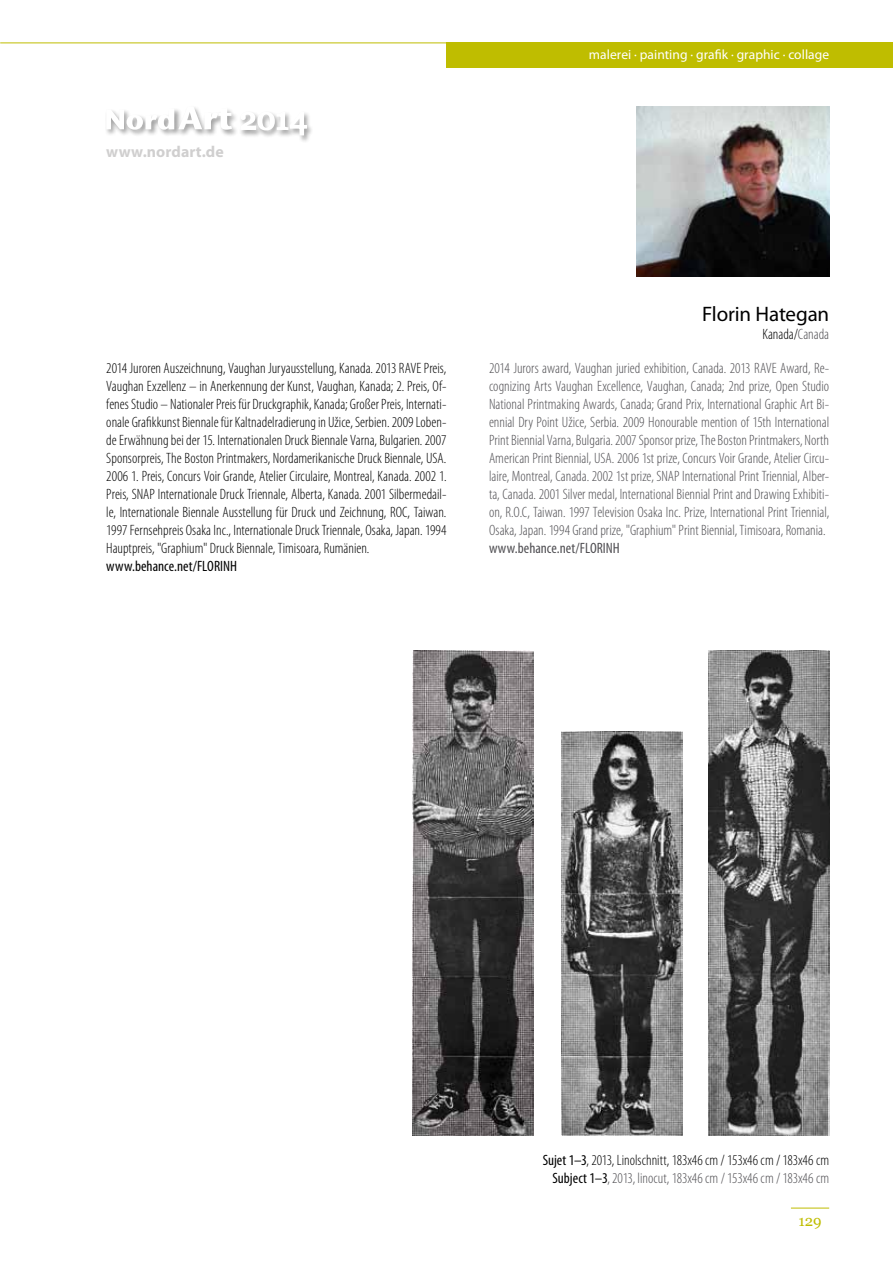
<style>
.page{position:relative;width:893px;height:1263px;background:#fff}
.page>*{position:absolute;margin:0;border:0;box-sizing:border-box;transform-origin:0 0}
.t1{font:21px "Myriad Pro";letter-spacing:-.01em;color:#000}
.t2{font:700 15.9px "Myriad Pro";letter-spacing:.005em;color:#d0cfcf}
.t3{font:300 condensed 15px/18px "Myriad Pro";color:#000;text-align:right}
.t4{font:300 condensed 15px/18px "Myriad Pro";color:#504f53;text-align:justify}
.t5{font:condensed 15px "Myriad Pro";color:#000}
.t6{font:condensed 15px "Myriad Pro";color:#504f53}
.t7{font:15px "Georgia";color:#bfbd00}
.t8{font:13.5px "Myriad Pro";letter-spacing:.005em;color:#fff}
.s1{color:#504f53}
.s2{font-weight:400}
</style>
<div class="page">
<div style="left:446px;top:43px;width:447px;height:25px;background:#bfbd00"></div>
<hr style="left:0;top:43px;width:447px;height:1px;background:#bfbd00">
<hr style="left:791px;top:1208px;width:38px;height:1px;background:#bfbd00">
<div style="left:105px;top:107px;width:77px;height:30px;background:#000;opacity:.75"></div>
<div style="left:177px;top:105px;width:62px;height:32px;background:#000;opacity:.75"></div>
<svg style="left:106px;top:106px;width:126px;height:24px"></svg>
<div style="left:239px;top:111px;width:75px;height:32px;background:#000;opacity:.75"></div>
<svg style="left:239px;top:111px;width:69px;height:25px"></svg>
<img style="left:637px;top:106px;width:192px;height:170px">
<img style="left:412px;top:651px;width:121px;height:485px">
<img style="left:561px;top:732px;width:121px;height:404px">
<img style="left:708px;top:651px;width:121px;height:485px">
<p class="t2" style="left:106px;top:142px;width:119px">www.nordart.de</p>
<p class="t8" style="left:589px;top:46px;width:242px">malerei · painting · grafik · graphic · collage</p>
<p class="t3" style="left:106px;top:359px;width:342px;text-align:justify">2014 Juroren Auszeichnung, Vaughan Juryausstellung, Kanada. 2013 RAVE Preis, Vaughan Exzellenz – in Anerkennung der Kunst, Vaughan, Kanada; 2. Preis, Of&shy;fenes Studio – Nationaler Preis für Druckgraphik, Kanada; Großer Preis, Internati&shy;onale Grafikkunst Biennale für Kaltnadelradierung in Užice, Serbien. 2009 Loben&shy;de Erwähnung bei der 15. Internationalen Druck Biennale Varna, Bulgarien. 2007<br>Sponsorpreis, The Boston Printmakers, Nordamerikanische Druck Biennale, USA.<br>2006 1. Preis, Concurs Voir Grande, Atelier Circulaire, Montreal, Kanada. 2002 1.<br>Preis, SNAP Internationale Druck Triennale, Alberta, Kanada. 2001 Silbermedail&shy;le, Internationale Biennale Ausstellung für Druck und Zeichnung, ROC, Taiwan.<br>1997 Fernsehpreis Osaka Inc., Internationale Druck Triennale, Osaka, Japan. 1994<br>Hauptpreis, "Graphium" Druck Biennale, Timisoara, Rumänien.</p>
<p class="t5" style="left:106px;top:557px;width:132px">www.behance.net/FLORINH</p>
<h1 class="t1" style="left:702px;top:301px;width:128px">Florin Hategan</h1>
<p class="t3" style="left:762px;top:325px;width:68px">Kanada/<span class="s1">Canada</span></p>
<p class="t4" style="left:489px;top:359px;width:342px">2014 Jurors award, Vaughan juried exhibition, Canada. 2013 RAVE Award, Re&shy;cognizing Arts Vaughan Excellence, Vaughan, Canada; 2nd prize, Open Studio National Printmaking Awards, Canada; Grand Prix, International Graphic Art Bi&shy;ennial Dry Point Užice, Serbia. 2009 Honourable mention of 15th International Print Biennial Varna, Bulgaria. 2007 Sponsor prize, The Boston Printmakers, North American Print Biennial, USA. 2006 1st prize, Concurs Voir Grande, Atelier Circu&shy;laire, Montreal, Canada. 2002 1st prize, SNAP International Print Triennial, Alber&shy;ta, Canada. 2001 Silver medal, International Biennial Print and Drawing Exhibiti&shy;on, R.O.C, Taiwan. 1997 Television Osaka Inc. Prize, International Print Triennial, Osaka, Japan. 1994 Grand prize, "Graphium" Print Biennial, Timisoara, Romania.</p>
<p class="t6" style="left:489px;top:539px;width:132px">www.behance.net/FLORINH</p>
<p class="t3" style="left:543px;top:1151px;width:288px"><span class="s2">Sujet 1–3</span>, 2013, Linolschnitt, 183x46 cm / 153x46 cm / 183x46 cm<br><span class="s2">Subject 1–3</span><span class="s1">, 2013, linocut, 183x46 cm / 153x46 cm / 183x46 cm</span></p>
<p class="t7" style="left:798px;top:1209px;width:25px">129</p>
</div>
